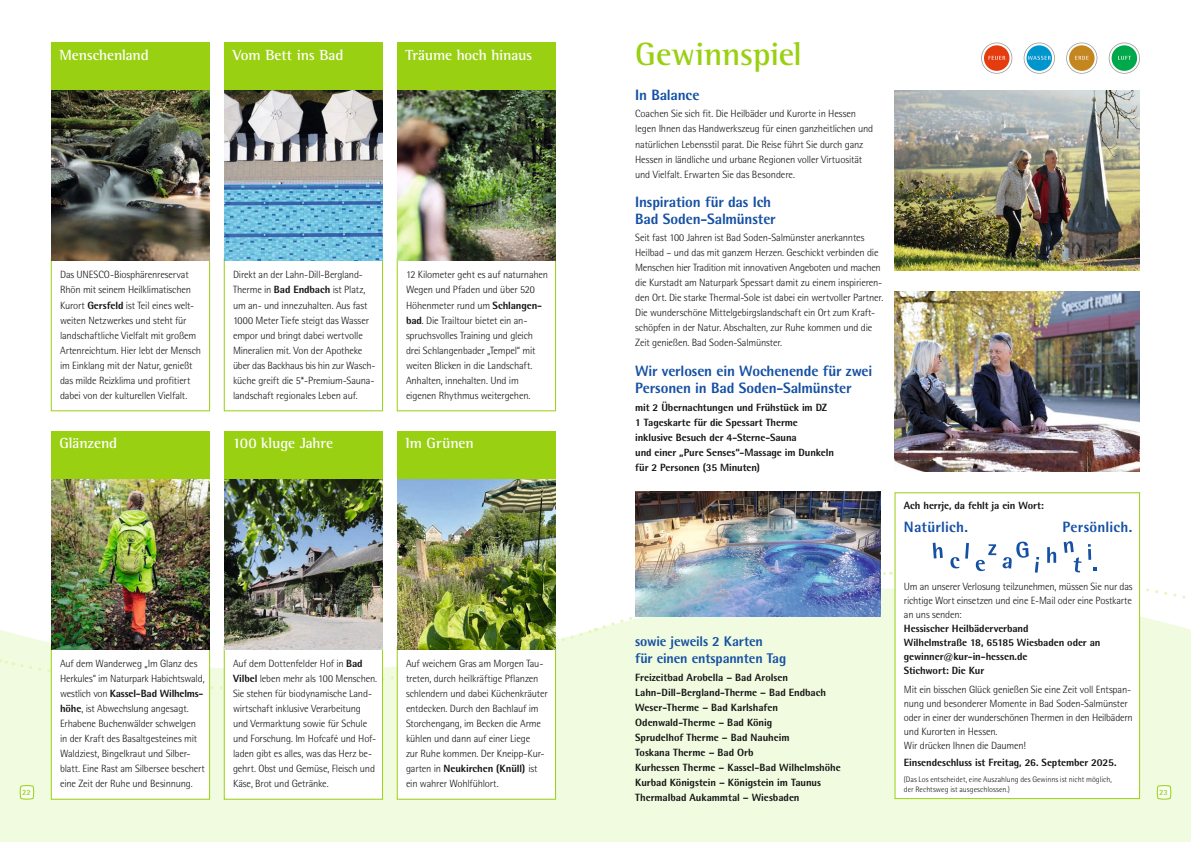
<style>
.page{position:relative;width:1191px;height:842px;background:#fff}
.page>*{position:absolute;margin:0;border:0;box-sizing:border-box;transform-origin:0 0}
.t1{font:700 33px "Rotis Semi Serif Std";letter-spacing:-.015em;color:#99d011}
.t2{font:800 15px/17px "Rotis Semi Sans";letter-spacing:-.01em;color:#1550a4}
.t3{font:700 15px "Rotis Semi Serif Std";letter-spacing:-.01em;color:#fff}
.t4{font:800 15px "Rotis Semi Sans";letter-spacing:.015em;color:#1550a4}
.t5{font:800 14px/17px "Rotis Semi Sans";letter-spacing:-.015em;color:#1550a4}
.t6{font:300 10.5px/15px "Rotis Semi Sans";letter-spacing:-.015em;color:#131414}
.t7{font:800 10.5px/15px "Rotis Semi Sans";letter-spacing:-.005em;color:#131414}
.t8{font:300 8px/10px "Rotis Semi Sans";letter-spacing:-.005em;color:#131414}
.t9{font:700 8px "Rotis Semi Sans";color:#99d011}
.s1{font-weight:800}
</style>
<div class="page">
<div style="left:0;top:691px;width:1191px;height:151px;background:#f1fbdf"></div>
<div style="left:51px;top:43px;width:159px;height:48px;background:#99d011"></div>
<div style="left:224px;top:43px;width:159px;height:48px;background:#99d011"></div>
<div style="left:397px;top:43px;width:159px;height:48px;background:#99d011"></div>
<div style="left:51px;top:431px;width:159px;height:48px;background:#99d011"></div>
<div style="left:224px;top:431px;width:159px;height:48px;background:#99d011"></div>
<div style="left:397px;top:431px;width:159px;height:48px;background:#99d011"></div>
<div style="left:51px;top:258px;width:159px;height:153px;border:1px solid #99d011"></div>
<div style="left:397px;top:258px;width:159px;height:153px;border:1px solid #99d011"></div>
<div style="left:51px;top:647px;width:159px;height:152px;background:#fff"></div>
<div style="left:51px;top:646px;width:159px;height:153px;border:1px solid #99d011"></div>
<div style="left:224px;top:647px;width:158px;height:152px;background:#fff"></div>
<div style="left:224px;top:646px;width:159px;height:153px;border:1px solid #99d011"></div>
<div style="left:397px;top:647px;width:158px;height:152px;background:#fff"></div>
<div style="left:397px;top:646px;width:159px;height:153px;border:1px solid #99d011"></div>
<div style="left:224px;top:258px;width:159px;height:153px;border:1px solid #99d011"></div>
<img style="left:51px;top:91px;width:159px;height:170px">
<img style="left:224px;top:91px;width:159px;height:170px">
<img style="left:397px;top:91px;width:159px;height:170px">
<img style="left:51px;top:479px;width:159px;height:62px">
<img style="left:224px;top:479px;width:159px;height:62px">
<img style="left:397px;top:479px;width:159px;height:62px">
<img style="left:635px;top:491px;width:245px;height:50px">
<div style="left:895px;top:493px;width:244px;height:305px;background:#fff"></div>
<div style="left:894px;top:492px;width:246px;height:307px;border:1px solid #99d011"></div>
<img style="left:894px;top:91px;width:246px;height:180px">
<img style="left:895px;top:291px;width:245px;height:180px">
<img style="left:0;top:541px;width:1191px;height:150px">
<svg style="left:20px;top:785px;width:14px;height:19px"></svg>
<svg style="left:1156px;top:785px;width:15px;height:19px"></svg>
<svg style="left:981px;top:43px;width:31px;height:31px"></svg>
<svg style="left:1023px;top:43px;width:31px;height:31px"></svg>
<svg style="left:1066px;top:43px;width:31px;height:31px"></svg>
<svg style="left:1108px;top:43px;width:32px;height:31px"></svg>
<h2 class="t3" style="left:60px;top:46px;width:91px">Menschenland</h2>
<h1 class="t1" style="left:635px;top:34px;width:168px">Gewinnspiel</h1>
<h2 class="t3" style="left:232px;top:46px;width:112px">Vom Bett ins Bad</h2>
<h2 class="t3" style="left:405px;top:46px;width:128px">Träume hoch hinaus</h2>
<p class="t6" style="left:60px;top:267px;width:142px">Das UNESCO-Biosphärenreservat Rhön mit seinem Heilklimatischen Kurort <span class="s1">Gersfeld</span> ist Teil eines welt&shy;weiten Netzwerkes und steht für landschaftliche Vielfalt mit großem Artenreichtum. Hier lebt der Mensch im Einklang mit der Natur, genießt das milde Reizklima und profitiert dabei von der kulturellen Vielfalt.</p>
<p class="t6" style="left:406px;top:267px;width:144px">12 Kilometer geht es auf naturnahen<br>Wegen und Pfaden und über 520<br>Höhenmeter rund um <span class="s1">Schlangen&shy;bad</span>. Die Trailtour bietet ein an&shy;spruchs volles Training und gleich drei Schlangenbader „Tempel“ mit weiten Blicken in die Landschaft.<br>Anhalten, innehalten. Und im eigenen Rhythmus weitergehen.</p>
<p class="t6" style="left:233px;top:267px;width:144px">Direkt an der Lahn-Dill-Bergland-Therme in <span class="s1">Bad Endbach</span> ist Platz, um an- und innezuhalten. Aus fast 1000 Meter Tiefe steigt das Wasser empor und bringt dabei wertvolle Mineralien mit. Von der Apotheke über das Backhaus bis hin zur Wasch&shy;küche greift die 5*-Premium-Sauna&shy;landschaft regionales Leben auf.</p>
<h2 class="t3" style="left:60px;top:434px;width:59px">Glänzend</h2>
<h2 class="t3" style="left:232px;top:434px;width:102px">100 kluge Jahre</h2>
<h2 class="t3" style="left:405px;top:434px;width:70px">Im Grünen</h2>
<h2 class="t2" style="left:635px;top:86px;width:66px">In Balance</h2>
<p class="t6" style="left:635px;top:106px;width:239px">Coachen Sie sich fit. Die Heilbäder und Kurorte in Hessen legen Ihnen das Handwerkszeug für einen ganzheitlichen und natürlichen Lebensstil parat. Die Reise führt Sie durch ganz Hessen in ländliche und urbane Regionen voller Virtuosität und Vielfalt. Erwarten Sie das Besondere.</p>
<h2 class="t2" style="left:635px;top:193px;width:142px">Inspiration für das Ich<br>Bad Soden-Salmünster</h2>
<p class="t6" style="left:635px;top:230px;width:250px">Seit fast 100 Jahren ist Bad Soden-Salmünster anerkanntes Heilbad – und das mit ganzem Herzen. Geschickt verbinden die Menschen hier Tradition mit innovativen Angeboten und machen die Kurstadt am Naturpark Spessart damit zu einem inspirieren&shy;den Ort. Die starke Thermal-Sole ist dabei ein wertvoller Partner.<br>Die wunderschöne Mittelgebirgslandschaft ein Ort zum Kraft&shy;schöpfen in der Natur. Abschalten, zur Ruhe kommen und die Zeit genießen. Bad Soden-Salmünster.</p>
<h2 class="t2" style="left:635px;top:362px;width:239px">Wir verlosen ein Wochenende für zwei<br>Personen in Bad Soden-Salmünster</h2>
<p class="t7" style="left:635px;top:400px;width:200px">mit 2 Übernachtungen und Frühstück im DZ 1 Tageskarte für die Spessart Therme inklusive Besuch der 4-Sterne-Sauna<br>und einer „Pure Senses“-Massage im Dunkeln für 2 Personen (35 Minuten)</p>
<p class="t7" style="left:904px;top:498px;width:141px">Ach herrje, da fehlt ja ein Wort:</p>
<h2 class="t4" style="left:904px;top:517px;width:66px">Natürlich.</h2>
<h2 class="t4" style="left:1062px;top:517px;width:71px">Persönlich.</h2>
<p class="t6" style="left:904px;top:579px;width:230px;line-height:14px;text-align:justify">Um an unserer Verlosung teilzunehmen, müssen Sie nur das richtige Wort einsetzen und eine E-Mail oder eine Postkarte an uns senden:</p>
<p class="t7" style="left:904px;top:621px;width:198px;line-height:14px">Hessischer Heilbäderverband<br>Wilhelmstraße 18, 65185 Wiesbaden oder an gewinner@kur-in-hessen.de<br>Stichwort: Die Kur</p>
<p class="t6" style="left:904px;top:683px;width:230px;line-height:14px">Mit ein bisschen Glück genießen Sie eine Zeit voll Entspan&shy;nung und besonderer Momente in Bad Soden-Salmünster oder in einer der wunderschönen Thermen in den Heilbädern und Kurorten in Hessen.<br>Wir drücken Ihnen die Daumen!</p>
<p class="t7" style="left:904px;top:755px;width:214px">Einsendeschluss ist Freitag, 26. September 2025.</p>
<p class="t8" style="left:904px;top:774px;width:209px">(Das Los entscheidet, eine Auszahlung des Gewinns ist nicht möglich, der Rechtsweg ist ausgeschlossen.)</p>
<h3 class="t5" style="left:635px;top:632px;width:153px">sowie jeweils 2 Karten<br>für einen entspannten Tag</h3>
<p class="t7" style="left:635px;top:669px;width:207px">Freizeitbad Arobella – Bad Arolsen Lahn-Dill-Bergland-Therme – Bad Endbach Weser-Therme – Bad Karlshafen Odenwald-Therme – Bad König<br>Sprudelhof Therme – Bad Nauheim<br>Toskana Therme – Bad Orb<br>Kurhessen Therme – Kassel-Bad Wilhelmshöhe Kurbad Königstein – Königstein im Taunus Thermalbad Aukammtal – Wiesbaden</p>
<p class="t6" style="left:60px;top:656px;width:146px">Auf dem Wanderweg „Im Glanz des Herkules“ im Naturpark Habichtswald, westlich von <span class="s1">Kassel-Bad Wilhelms&shy;höhe</span>, ist Abwechslung angesagt.<br>Erhabene Buchenwälder schwelgen in der Kraft des Basaltgesteines mit Waldziest, Bingelkraut und Silber&shy;blatt. Eine Rast am Silbersee beschert eine Zeit der Ruhe und Besinnung.</p>
<p class="t6" style="left:233px;top:656px;width:146px">Auf dem Dottenfelder Hof in <span class="s1">Bad Vilbel</span> leben mehr als 100 Menschen.<br>Sie stehen für biodynamische Land&shy;wirtschaft inklusive Verarbeitung und Vermarktung sowie für Schule und Forschung. Im Hofcafé und Hof&shy;laden gibt es alles, was das Herz be&shy;gehrt. Obst und Gemüse, Fleisch und Käse, Brot und Getränke.</p>
<p class="t6" style="left:406px;top:656px;width:143px">Auf weichem Gras am Morgen Tau&shy;treten, durch heilkräftige Pflanzen schlendern und dabei Küchenkräuter entdecken. Durch den Bachlauf im<br>Storchengang, im Becken die Arme kühlen und dann auf einer Liege<br>zur Ruhe kommen. Der Kneipp-Kur&shy;garten in <span class="s1">Neukirchen (Knüll)</span> ist ein wahrer Wohlfühlort.</p>
<p class="t9" style="left:22px;top:787px;width:10px">22</p>
<p class="t9" style="left:1159px;top:787px;width:10px">23</p>
</div>
